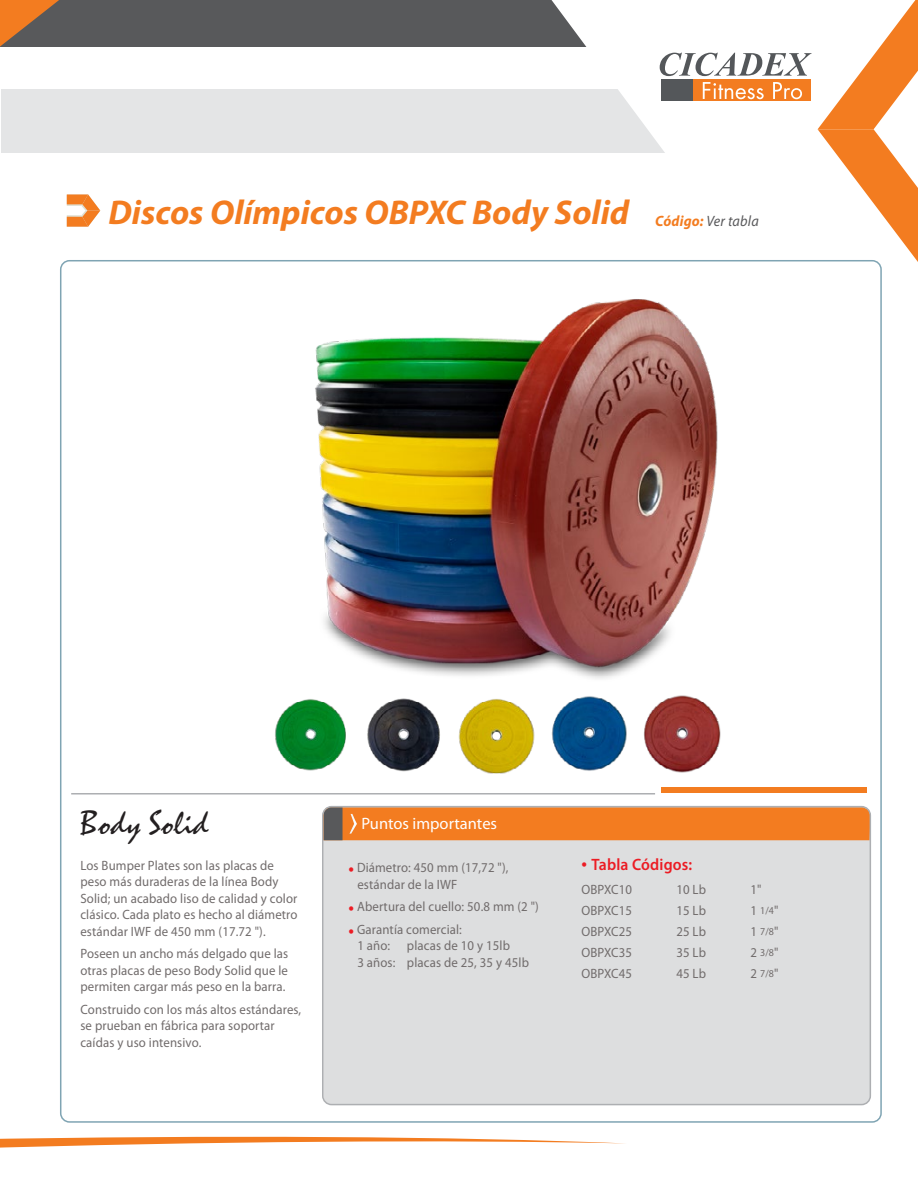
<style>
.page{position:relative;width:918px;height:1188px;background:#fff}
.page>*{position:absolute;margin:0;border:0;box-sizing:border-box;transform-origin:0 0}
.t1{font:italic 700 34.5px "Myriad Pro";color:#f37c20}
.t2{font:34.2px "Mistral";color:#231f20}
.t3{font:16.5px "Myriad Pro";color:#fff}
.t4{font:600 16.5px "Myriad Pro";letter-spacing:.01em;color:#ec1c24;scale:.95 1}
.t5{font:italic 15px "Myriad Pro";letter-spacing:.01em;color:#59595b;scale:.95 1}
.t6{font:13.5px/16.5px "Myriad Pro";letter-spacing:.01em;color:#716c6c;scale:.95 1}
.t7{font:10.5px "Myriad Pro";color:#716c6c;scale:.95 1}
.s1{font-weight:700;color:#f37c20}
.s2{font-size:21px;color:#ec1c24}
.s3{font-weight:400;font-size:21px}
.s4{font-size:13.5px}
</style>
<div class="page">
<img style="left:315px;top:299px;width:403px;height:380px">
<img style="left:275px;top:695px;width:446px;height:79px">
<div style="left:0;top:0;width:711px;height:47px;background:#58595b"></div>
<div style="left:1px;top:89px;width:703px;height:64px;background:#e4e5e6"></div>
<hr style="left:71px;top:793px;width:584px;height:2px;background:#adafb2">
<div style="left:661px;top:787px;width:206px;height:6px;background:#f37c20"></div>
<svg style="left:0;top:1136px;width:625px;height:12px"></svg>
<div style="left:323px;top:807px;width:547px;height:298px;background:#dddedf;border-radius:9px"></div>
<div style="left:325px;top:807px;width:545px;height:33px;background:#f37c20"></div>
<div style="left:322px;top:806px;width:549px;height:299px;border:2px solid #adafb2;border-radius:9px"></div>
<svg style="left:818px;top:0;width:100px;height:262px"></svg>
<svg style="left:0;top:0;width:59px;height:47px"></svg>
<svg style="left:67px;top:195px;width:33px;height:32px"></svg>
<svg style="left:551px;top:0;width:261px;height:153px"></svg>
<h1 class="t1" style="left:108px;top:193px;width:522px">Discos Olímpicos OBPXC Body Solid</h1>
<p class="t5" style="left:655px;top:213px;width:111px"><span class="s1">Código:</span> Ver tabla</p>
<h2 class="t2" style="left:80px;top:803px;width:129px">Body Solid</h2>
<p class="t3" style="left:361px;top:814px;width:137px">Puntos importantes</p>
<p class="t6" style="left:80px;top:857px;width:230px">Los Bumper Plates son las placas de peso más duraderas de la línea Body Solid; un acabado liso de calidad y color clásico. Cada plato es hecho al diámetro estándar IWF de 450 mm (17.72 ").</p>
<p class="t6" style="left:80px;top:946px;width:220px;text-align:justify">Poseen un ancho más delgado que las otras placas de peso Body Solid que le permiten cargar más peso en la barra.</p>
<p class="t6" style="left:80px;top:1001px;width:234px">Construido con los más altos estándares, se prueban en fábrica para soportar caídas y uso intensivo.</p>
<p class="t6" style="left:357px;top:860px;width:161px;text-indent:-9px"><span class="s2">•</span> Diámetro: 450 mm (17,72 "), estándar de la IWF</p>
<p class="t6" style="left:348px;top:899px;width:202px"><span class="s2">•</span> Abertura del cuello: 50.8 mm (2 ")</p>
<p class="t6" style="left:357px;top:921px;width:182px;text-indent:-9px"><span class="s2">•</span> Garantía comercial:<br>1 año: placas de 10 y 15lb<br>3 años: placas de 25, 35 y 45lb</p>
<p class="t4" style="left:581px;top:856px;width:118px"><span class="s3">•</span> Tabla Códigos:</p>
<p class="t6" style="left:581px;top:882px;width:55px">OBPXC10</p>
<p class="t6" style="left:676px;top:882px;width:33px">10 Lb</p>
<p class="t6" style="left:751px;top:882px;width:13px">1"</p>
<p class="t6" style="left:581px;top:903px;width:55px">OBPXC15</p>
<p class="t6" style="left:676px;top:903px;width:33px">15 Lb</p>
<p class="t7" style="left:751px;top:905px;width:31px"><span class="s4">1</span> 1/4<span class="s4">"</span></p>
<p class="t6" style="left:581px;top:924px;width:55px">OBPXC25</p>
<p class="t6" style="left:676px;top:924px;width:33px">25 Lb</p>
<p class="t7" style="left:751px;top:926px;width:31px"><span class="s4">1</span> 7/8<span class="s4">"</span></p>
<p class="t6" style="left:581px;top:945px;width:55px">OBPXC35</p>
<p class="t6" style="left:676px;top:945px;width:33px">35 Lb</p>
<p class="t7" style="left:751px;top:947px;width:31px"><span class="s4">2</span> 3/8<span class="s4">"</span></p>
<p class="t6" style="left:581px;top:966px;width:55px">OBPXC45</p>
<p class="t6" style="left:676px;top:966px;width:33px">45 Lb</p>
<p class="t7" style="left:751px;top:968px;width:31px"><span class="s4">2</span> 7/8<span class="s4">"</span></p>
</div>
